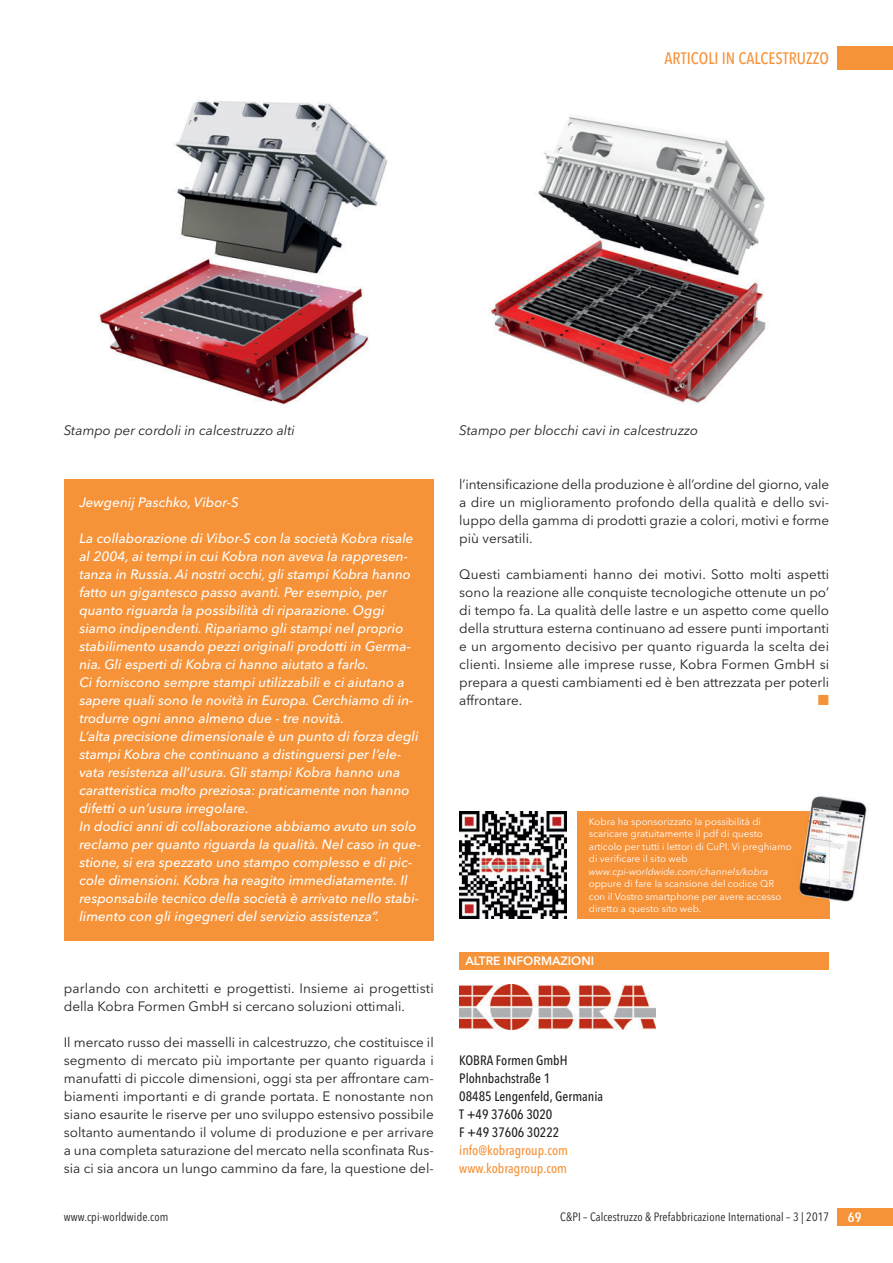
<style>
.page{position:relative;width:893px;height:1263px;background:#fff}
.page>*{position:absolute;margin:0;border:0;box-sizing:border-box;transform-origin:0 0}
.t1{font:500 16.5px "Avenir Next Condensed";color:#f69238}
.t2{font:13.5px/18px "Avenir Next";color:#231f20;text-align:justify}
.t3{font:italic 500 13.5px/18px "Avenir Next";color:#fff}
.t4{font:500 13.5px/18px "Avenir Next Condensed";color:#231f20}
.t5{font:italic 13.5px "Avenir Next";color:#231f20}
.t6{font:500 13.5px/18px "Avenir Next Condensed";color:#f69238}
.t7{font:600 13.5px "Avenir Next Condensed";color:#fff}
.t8{font:13.5px "European Pi Three";color:#f69238}
.t9{font:12px "Avenir Next Condensed";letter-spacing:.01em;color:#231f20}
.t10{font:600 12px "Avenir Next";color:#fff}
.t11{font:9.75px/12.5px "Avenir Next";color:#fff}
.t12{font:italic 9.75px "Avenir Next";color:#fff}
</style>
<div class="page">
<div style="left:459px;top:952px;width:370px;height:17px;background:#f69238"></div>
<img style="left:459px;top:984px;width:196px;height:45px">
<img style="left:99px;top:100px;width:289px;height:305px">
<img style="left:490px;top:116px;width:276px;height:287px">
<div style="left:64px;top:479px;width:370px;height:461px;background:#f69238"></div>
<div style="left:577px;top:811px;width:252px;height:108px;background:#f69238"></div>
<img style="left:459px;top:812px;width:107px;height:106px">
<img style="left:810px;top:796px;width:57px;height:109px">
<img style="left:799px;top:811px;width:30px;height:90px">
<div style="left:838px;top:47px;width:55px;height:23px;background:#f69238"></div>
<div style="left:838px;top:1208px;width:55px;height:18px;background:#f69238"></div>
<p class="t1" style="left:665px;top:51px;width:166px">ARTICOLI IN CALCESTRUZZO</p>
<p class="t5" style="left:64px;top:424px;width:233px">Stampo per cordoli in calcestruzzo alti</p>
<p class="t5" style="left:459px;top:424px;width:240px">Stampo per blocchi cavi in calcestruzzo</p>
<p class="t3" style="left:79px;top:494px;width:161px">Jewgenij Paschko, Vibor-S</p>
<p class="t3" style="left:79px;top:530px;width:343px">La collaborazione di Vibor-S con la società Kobra risale al 2004, ai tempi in cui Kobra non aveva la rappresen&shy;tanza in Russia. Ai nostri occhi, gli stampi Kobra hanno fatto un gigantesco passo avanti. Per esempio, per quanto riguarda la possibilità di riparazione. Oggi siamo indipendenti. Ripariamo gli stampi nel proprio stabilimento usando pezzi originali prodotti in Germa&shy;nia. Gli esperti di Kobra ci hanno aiutato a farlo.<br>Ci forniscono sempre stampi utilizzabili e ci aiutano a sapere quali sono le novità in Europa. Cerchiamo di in&shy;trodurre ogni anno almeno due - tre novità.<br>L’alta precisione dimensionale è un punto di forza degli stampi Kobra che continuano a distinguersi per l’ele&shy;vata resistenza all’usura. Gli stampi Kobra hanno una caratteristica molto preziosa: praticamente non hanno difetti o un’usura irregolare.<br>In dodici anni di collaborazione abbiamo avuto un solo reclamo per quanto riguarda la qualità. Nel caso in que&shy;stione, si era spezzato uno stampo complesso e di pic&shy;cole dimensioni. Kobra ha reagito immediatamente. Il responsabile tecnico della società è arrivato nello stabi&shy;limento con gli ingegneri del servizio assistenza”.</p>
<p class="t2" style="left:64px;top:980px;width:371px">parlando con architetti e progettisti. Insieme ai progettisti della Kobra Formen GmbH si cercano soluzioni ottimali.</p>
<p class="t2" style="left:64px;top:1034px;width:371px">Il mercato russo dei masselli in calcestruzzo, che costituisce il segmento di mercato più importante per quanto riguarda i manufatti di piccole dimensioni, oggi sta per affrontare cam&shy;biamenti importanti e di grande portata. E nonostante non siano esaurite le riserve per uno sviluppo estensivo possibile soltanto aumentando il volume di produzione e per arrivare a una completa saturazione del mercato nella sconfinata Rus&shy;sia ci sia ancora un lungo cammino da fare, la questione del-</p>
<p class="t2" style="left:459px;top:476px;width:371px">l’intensificazione della produzione è all’ordine del giorno, vale a dire un miglioramento profondo della qualità e dello svi&shy;luppo della gamma di prodotti grazie a colori, motivi e forme più versatili.</p>
<p class="t2" style="left:459px;top:566px;width:371px">Questi cambiamenti hanno dei motivi. Sotto molti aspetti sono la reazione alle conquiste tecnologiche ottenute un po’ di tempo fa. La qualità delle lastre e un aspetto come quello della struttura esterna continuano ad essere punti importanti e un argomento decisivo per quanto riguarda la scelta dei clienti. Insieme alle imprese russe, Kobra Formen GmbH si prepara a questi cambiamenti ed è ben attrezzata per poterli affrontare.</p>
<p class="t8" style="left:818px;top:692px;width:13px">-</p>
<p class="t11" style="left:589px;top:816px;width:204px">Kobra ha sponsorizzato la possibilità di scaricare gratuitamente il pdf di questo articolo per tutti i lettori di CuPI. Vi preghiamo di verificare il sito web</p>
<p class="t12" style="left:589px;top:867px;width:181px">www.cpi-worldwide.com/channels/kobra</p>
<p class="t11" style="left:589px;top:878px;width:194px">oppure di fare la scansione del codice QR con il Vostro smartphone per avere accesso diretto a questo sito web.</p>
<p class="t10" style="left:465px;top:955px;width:130px">ALTRE INFORMAZIONI</p>
<p class="t4" style="left:459px;top:1052px;width:145px">KOBRA Formen GmbH<br>Plohnbachstraße 1<br>08485 Lengenfeld, Germania<br>T +49 37606 3020<br>F +49 37606 30222</p>
<p class="t6" style="left:459px;top:1142px;width:110px">info@kobragroup.com www.kobragroup.com</p>
<p class="t9" style="left:64px;top:1211px;width:106px">www.cpi-worldwide.com</p>
<p class="t9" style="left:560px;top:1211px;width:271px">C&amp;PI – Calcestruzzo &amp; Prefabbricazione International – 3 | 2017</p>
<p class="t7" style="left:848px;top:1211px;width:15px">69</p>
</div>
